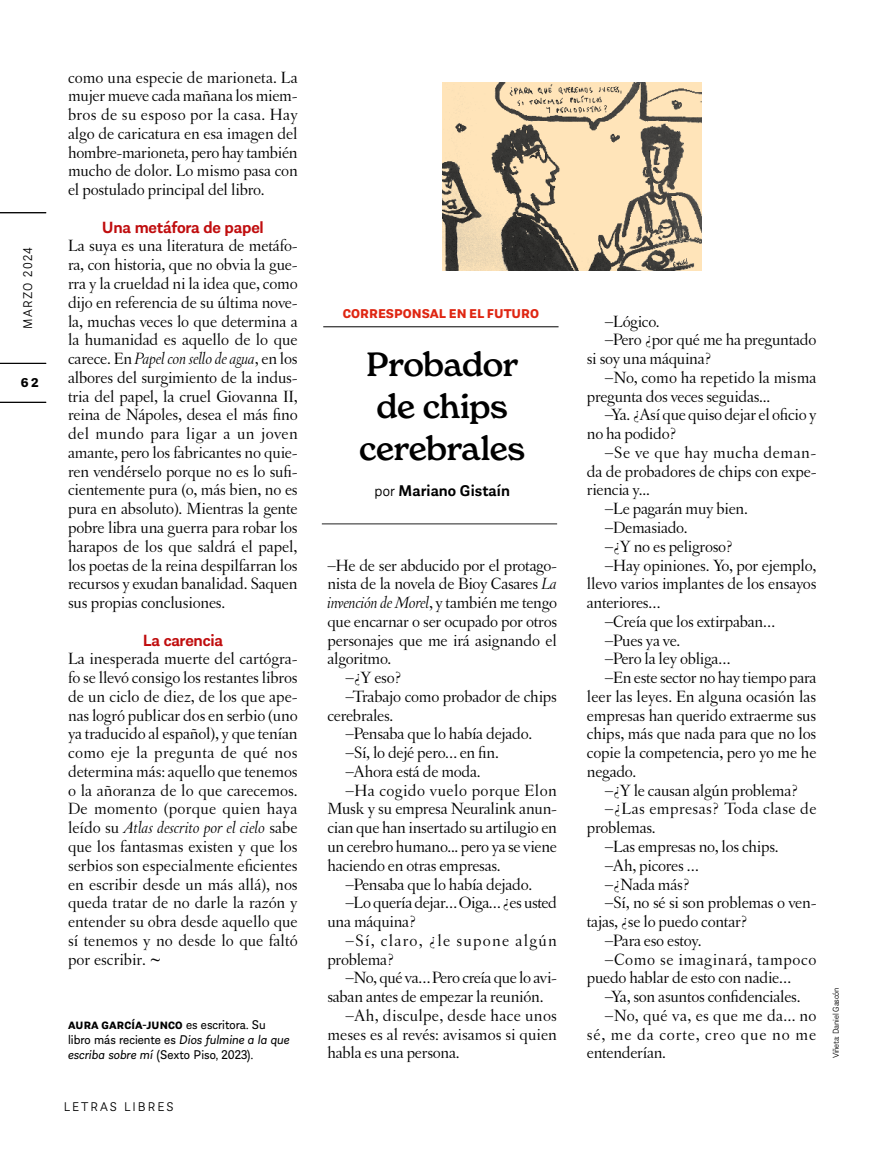
<style>
.page{position:relative;width:893px;height:1149px;background:#fff}
.page>*{position:absolute;margin:0;border:0;box-sizing:border-box;transform-origin:0 0}
.t1{font:500 33px/42px "New Spirit";letter-spacing:-.02em;color:#000;text-align:center}
.t2{font:17.25px/18.8px "OT Letras Oldstyle Pro Reg";letter-spacing:-.015em;color:#000;text-align:justify}
.t3{font:17.25px "OT Letras Oldstyle Pro It";letter-spacing:-.01em;color:#000}
.t4{font:17.25px "OT Letras Oldstyle Pro Reg";letter-spacing:.015em;color:#000}
.t5{font:600 17.25px "Almanach";letter-spacing:-.015em;color:#c00d0e}
.t6{font:17.25px "OT Letras Oldstyle Pro Reg";letter-spacing:.02em;color:#000}
.t7{font:17.25px "OT Letras Oldstyle Pro Reg";letter-spacing:.025em;color:#000}
.t8{font:17.25px "OT Letras Oldstyle Pro Reg";letter-spacing:.07em;color:#000}
.t9{font:17.25px "OT Letras Oldstyle Pro Reg";letter-spacing:.035em;color:#000}
.t10{font:17.25px "OT Letras Oldstyle Pro Reg";letter-spacing:.05em;color:#000}
.t11{font:17.25px "OT Letras Oldstyle Pro Reg";letter-spacing:.03em;color:#000}
.t12{font:600 16.5px "Almanach";letter-spacing:.005em;color:#000}
.t13{font:13.5px/15px "Almanach";color:#000}
.t14{font:700 13.5px "Almanach";color:#df2612}
.t15{font:300 13.5px "Almanach";letter-spacing:.15em;color:#000}
.t16{font:300 13.5px "Almanach";letter-spacing:.09em;color:#000}
.t17{font:700 13.5px "Almanach";color:#000}
.t18{font:700 11.25px "Almanach";letter-spacing:.01em;color:#000}
.t19{font:300 9px "Almanach";letter-spacing:-.015em;color:#000}
.s1{font-family:"OT Letras Oldstyle Pro Reg"}
.s2{font-family:"Bell MT Std";font-weight:700}
.s3{font-weight:400;font-size:13.5px}
.s4{font-style:italic}
.s5{font-weight:300}
.s6{font-family:"OT Letras Oldstyle Pro It"}
</style>
<div class="page">
<hr style="left:0;top:212px;width:46px;height:1px;background:#000">
<hr style="left:0;top:402px;width:46px;height:1px;background:#000">
<hr style="left:0;top:363px;width:46px;height:1px;background:#000">
<hr style="left:322px;top:523px;width:235px;height:1px;background:#222">
<hr style="left:323px;top:326px;width:236px;height:1px;background:#000">
<img style="left:442px;top:83px;width:260px;height:187px">
<p class="t16" style="left:18px;top:329px;width:83px;rotate:-90deg">MARZO 2024</p>
<p class="t17" style="left:21px;top:372px;width:19px">62</p>
<p class="t2" style="left:68px;top:67px;width:231px">como una especie de marioneta. La mujer mueve cada mañana los miem&shy;bros de su esposo por la casa. Hay algo de caricatura en esa imagen del hombre-marioneta, pero hay también mucho de dolor. Lo mismo pasa con el postulado principal del libro.</p>
<p class="t5" style="left:102px;top:214px;width:164px">Una metáfora de papel</p>
<p class="t2" style="left:68px;top:236px;width:231px">La suya es una literatura de metáfo&shy;ra, con historia, que no obvia la gue&shy;rra y la crueldad ni la idea que, como dijo en referencia de su última nove&shy;la, muchas veces lo que determina a la humanidad es aquello de lo que</p>
<p class="t3" style="left:68px;top:346px;width:231px"><span class="s1">carece. En</span> Papel con sello de agua<span class="s1">, en los</span></p>
<p class="t2" style="left:68px;top:367px;width:231px">albores del surgimiento de la indus&shy;tria del papel, la cruel Giovanna II, reina de Nápoles, desea el más fino del mundo para ligar a un joven amante, pero los fabricantes no quie&shy;ren vendérselo porque no es lo sufi&shy;cientemente pura (o, más bien, no es pura en absoluto). Mientras la gente pobre libra una guerra para robar los harapos de los que saldrá el papel, los poetas de la reina despilfarran los recursos y exudan banalidad. Saquen sus propias conclusiones.</p>
<p class="t5" style="left:143px;top:626px;width:82px">La carencia</p>
<p class="t2" style="left:68px;top:648px;width:231px">La inesperada muerte del cartógra&shy;fo se llevó consigo los restantes libros de un ciclo de diez, de los que ape&shy;nas logró publicar dos en serbio (uno ya traducido al español), y que tenían como eje la pregunta de qué nos determina más: aquello que tenemos o la añoranza de lo que carecemos.<br>De momento (porque quien haya</p>
<p class="t3" style="left:68px;top:815px;width:231px"><span class="s1">leído su</span> Atlas descrito por el cielo <span class="s1">sabe</span></p>
<p class="t2" style="left:68px;top:836px;width:231px">que los fantasmas existen y que los serbios son especialmente eficientes en escribir desde un más allá), nos queda tratar de no darle la razón y entender su obra desde aquello que sí tenemos y no desde lo que faltó por escribir. <span class="s2">~</span></p>
<p class="t18" style="left:68px;top:1016px;width:199px">AURA GARCÍA-JUNCO <span class="s3">es escritora. Su</span></p>
<p class="t13" style="left:68px;top:1031px;width:223px">libro más reciente es <span class="s4">Dios fulmine a la que escriba sobre mí</span> (Sexto Piso, 2023).</p>
<p class="t15" style="left:64px;top:1096px;width:111px">LETRAS LIBRES</p>
<p class="t14" style="left:343px;top:303px;width:198px">CORRESPONSAL EN EL FUTURO</p>
<h1 class="t1" style="left:359px;top:343px;width:168px">Probador de chips cerebrales</h1>
<p class="t12" style="left:374px;top:477px;width:137px"><span class="s5">por</span> Mariano Gistaín</p>
<p class="t2" style="left:327px;top:555px;width:231px">–He de ser abducido por el protago&shy;nista de la novela de Bioy Casares <span class="s6">La</span></p>
<p class="t3" style="left:327px;top:590px;width:231px">invención de Morel<span class="s1">, y también me tengo</span></p>
<p class="t2" style="left:327px;top:611px;width:231px">que encarnar o ser ocupado por otros</p>
<p class="t2" style="left:327px;top:630px;width:231px">personajes que me irá asignando el</p>
<p class="t2" style="left:327px;top:648px;width:66px">algoritmo.</p>
<p class="t2" style="left:345px;top:667px;width:58px">–¿Y eso?</p>
<p class="t2" style="left:345px;top:686px;width:213px">–Trabajo como probador de chips</p>
<p class="t2" style="left:327px;top:705px;width:68px">cerebrales.</p>
<p class="t2" style="left:345px;top:723px;width:188px">–Pensaba que lo había dejado.</p>
<p class="t2" style="left:345px;top:742px;width:155px">–Sí, lo dejé pero… en fin.</p>
<p class="t2" style="left:345px;top:761px;width:137px">–Ahora está de moda.</p>
<p class="t7" style="left:345px;top:778px;width:213px">–Ha cogido vuelo porque Elon</p>
<p class="t2" style="left:327px;top:798px;width:231px">Musk y su empresa Neuralink anun-</p>
<p class="t2" style="left:327px;top:817px;width:231px">cian que han insertado su artilugio en</p>
<p class="t2" style="left:327px;top:836px;width:231px">un cerebro humano... pero ya se viene</p>
<p class="t2" style="left:327px;top:855px;width:175px">haciendo en otras empresas.</p>
<p class="t2" style="left:345px;top:873px;width:188px">–Pensaba que lo había dejado.</p>
<p class="t2" style="left:345px;top:892px;width:213px">–Lo quería dejar… Oiga… ¿es usted</p>
<p class="t2" style="left:327px;top:911px;width:90px">una máquina?</p>
<p class="t8" style="left:345px;top:928px;width:213px">–Sí, claro, ¿le supone algún</p>
<p class="t2" style="left:327px;top:948px;width:68px">problema?</p>
<p class="t2" style="left:345px;top:967px;width:213px">–No, qué va… Pero creía que lo avi-</p>
<p class="t2" style="left:327px;top:986px;width:218px">saban antes de empezar la reunión.</p>
<p class="t4" style="left:345px;top:1003px;width:213px">–Ah, disculpe, desde hace unos</p>
<p class="t2" style="left:327px;top:1023px;width:231px">meses es al revés: avisamos si quien</p>
<p class="t2" style="left:327px;top:1042px;width:134px">habla es una persona.</p>
<p class="t2" style="left:605px;top:311px;width:56px">–Lógico.</p>
<p class="t2" style="left:605px;top:330px;width:213px">–Pero ¿por qué me ha preguntado</p>
<p class="t2" style="left:587px;top:348px;width:127px">si soy una máquina?</p>
<p class="t2" style="left:605px;top:367px;width:213px">–No, como ha repetido la misma</p>
<p class="t2" style="left:587px;top:386px;width:185px">pregunta dos veces seguidas...</p>
<p class="t2" style="left:605px;top:405px;width:213px">–Ya. ¿Así que quiso dejar el oficio y</p>
<p class="t2" style="left:587px;top:423px;width:91px">no ha podido?</p>
<p class="t11" style="left:605px;top:440px;width:213px">–Se ve que hay mucha deman-</p>
<p class="t2" style="left:587px;top:461px;width:231px">da de probadores de chips con expe-</p>
<p class="t2" style="left:587px;top:480px;width:65px">riencia y...</p>
<p class="t2" style="left:605px;top:498px;width:145px">–Le pagarán muy bien.</p>
<p class="t2" style="left:605px;top:517px;width:84px">–Demasiado.</p>
<p class="t2" style="left:605px;top:536px;width:130px">–¿Y no es peligroso?</p>
<p class="t2" style="left:605px;top:555px;width:213px">–Hay opiniones. Yo, por ejemplo,</p>
<p class="t2" style="left:587px;top:573px;width:231px">llevo varios implantes de los ensayos</p>
<p class="t2" style="left:587px;top:592px;width:75px">anteriores…</p>
<p class="t2" style="left:605px;top:611px;width:171px">–Creía que los extirpaban…</p>
<p class="t2" style="left:605px;top:630px;width:77px">–Pues ya ve.</p>
<p class="t2" style="left:605px;top:648px;width:127px">–Pero la ley obliga…</p>
<p class="t2" style="left:605px;top:667px;width:213px">–En este sector no hay tiempo para</p>
<p class="t2" style="left:587px;top:686px;width:231px">leer las leyes. En alguna ocasión las</p>
<p class="t2" style="left:587px;top:705px;width:231px">empresas han querido extraerme sus</p>
<p class="t2" style="left:587px;top:723px;width:231px">chips, más que nada para que no los</p>
<p class="t2" style="left:587px;top:742px;width:231px">copie la competencia, pero yo me he</p>
<p class="t2" style="left:587px;top:761px;width:51px">negado.</p>
<p class="t2" style="left:605px;top:780px;width:195px">–¿Y le causan algún problema?</p>
<p class="t6" style="left:605px;top:796px;width:213px">–¿Las empresas? Toda clase de</p>
<p class="t2" style="left:587px;top:817px;width:70px">problemas.</p>
<p class="t2" style="left:605px;top:836px;width:175px">–Las empresas no, los chips.</p>
<p class="t2" style="left:605px;top:855px;width:95px">–Ah, picores …</p>
<p class="t2" style="left:605px;top:873px;width:87px">–¿Nada más?</p>
<p class="t2" style="left:605px;top:892px;width:213px">–Sí, no sé si son problemas o ven-</p>
<p class="t2" style="left:587px;top:911px;width:163px">tajas, ¿se lo puedo contar?</p>
<p class="t2" style="left:605px;top:930px;width:98px">–Para eso estoy.</p>
<p class="t9" style="left:605px;top:946px;width:213px">–Como se imaginará, tampoco</p>
<p class="t2" style="left:587px;top:967px;width:205px">puedo hablar de esto con nadie…</p>
<p class="t2" style="left:605px;top:986px;width:197px">–Ya, son asuntos confidenciales.</p>
<p class="t4" style="left:605px;top:1003px;width:213px">–No, qué va, es que me da… no</p>
<p class="t10" style="left:587px;top:1021px;width:231px">sé, me da corte, creo que no me</p>
<p class="t2" style="left:587px;top:1042px;width:81px">entenderían.</p>
<p class="t19" style="left:830px;top:1058px;width:72px;rotate:-90deg">Viñeta: Daniel Gascón</p>
</div>
